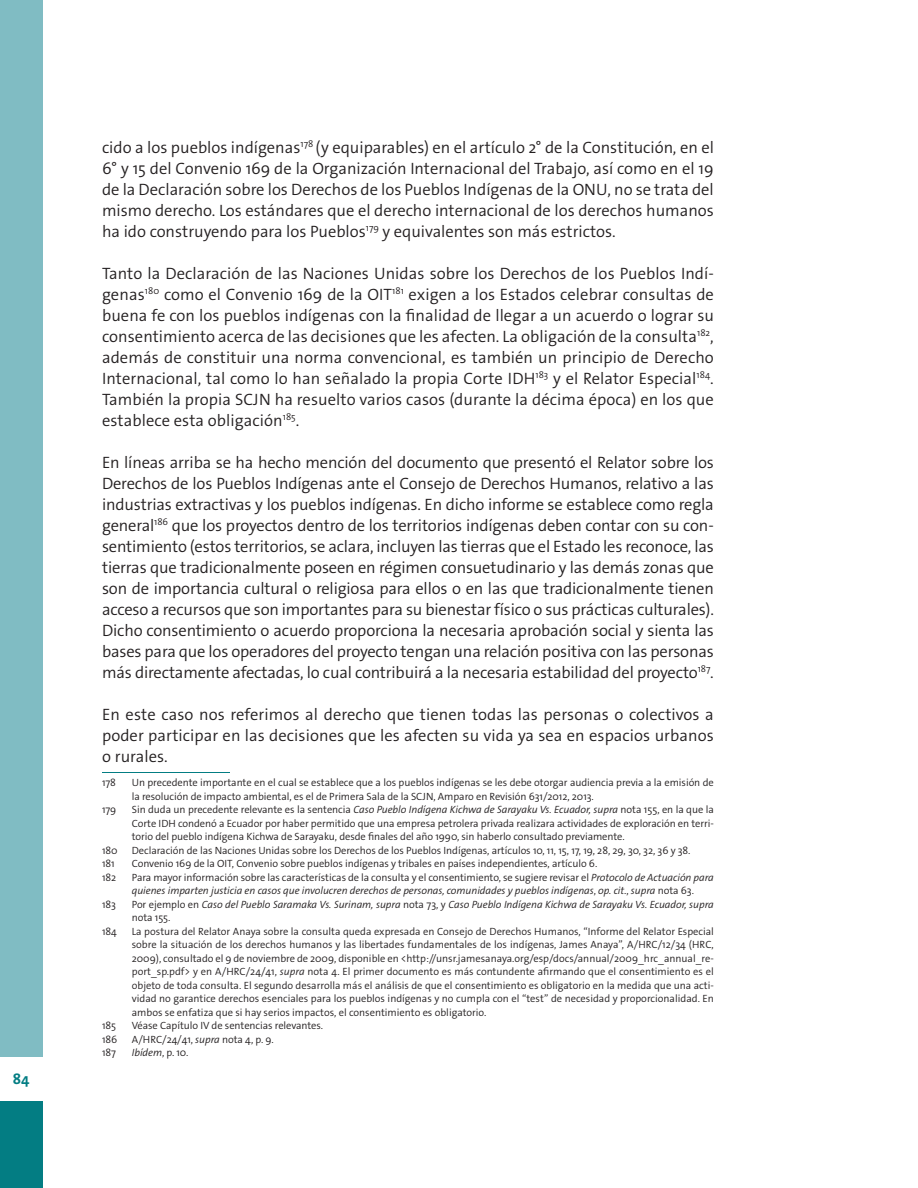
<style>
.page{position:relative;width:918px;height:1188px;background:#fff}
.page>*{position:absolute;margin:0;border:0;box-sizing:border-box;transform-origin:0 0}
.t1{font:300 16.5px/21px "The Sans Os F";color:#231f20;text-align:justify}
.t2{font:700 15px "The Sans Os F";color:#037d83}
.t3{font:300 10.5px/13.5px "The Sans Os F";letter-spacing:-.005em;color:#231f20;text-align:justify}
.t4{font:italic 300 10.5px/13.5px "The Sans Os F";letter-spacing:-.005em;color:#231f20}
.s1{font-style:italic}
.s2{font-style:normal}
</style>
<div class="page">
<div style="left:0;top:1101px;width:43px;height:87px;background:#037d83"></div>
<div style="left:0;top:0;width:43px;height:1056px;background:#80bcc3"></div>
<hr style="left:102px;top:772px;width:128px;height:1px;background:#037d83">
<p class="t2" style="left:13px;top:1070px;width:18px">84</p>
<p class="t1" style="left:102px;top:137px;width:613px">cido a los pueblos indígenas<sup>178</sup> (y equiparables) en el artículo 2° de la Constitución, en el 6° y 15 del Convenio 169 de la Organización Internacional del Trabajo, así como en el 19 de la Declaración sobre los Derechos de los Pueblos Indígenas de la ONU, no se trata del mismo derecho. Los estándares que el derecho internacional de los derechos humanos ha ido construyendo para los Pueblos<sup>179</sup> y equivalentes son más estrictos.</p>
<p class="t1" style="left:102px;top:263px;width:613px">Tanto la Declaración de las Naciones Unidas sobre los Derechos de los Pueblos Indí&shy;genas<sup>180</sup> como el Convenio 169 de la OIT<sup>181</sup> exigen a los Estados celebrar consultas de buena fe con los pueblos indígenas con la finalidad de llegar a un acuerdo o lograr su consentimiento acerca de las decisiones que les afecten. La obligación de la consulta<sup>182</sup>, además de constituir una norma convencional, es también un principio de Derecho Internacional, tal como lo han señalado la propia Corte IDH<sup>183</sup> y el Relator Especial<sup>184</sup>.<br>También la propia SCJN ha resuelto varios casos (durante la décima época) en los que establece esta obligación<sup>185</sup>.</p>
<p class="t1" style="left:102px;top:452px;width:613px">En líneas arriba se ha hecho mención del documento que presentó el Relator sobre los Derechos de los Pueblos Indígenas ante el Consejo de Derechos Humanos, relativo a las industrias extractivas y los pueblos indígenas. En dicho informe se establece como regla general<sup>186</sup> que los proyectos dentro de los territorios indígenas deben contar con su con&shy;sentimiento (estos territorios, se aclara, incluyen las tierras que el Estado les reconoce, las tierras que tradicionalmente poseen en régimen consuetudinario y las demás zonas que son de importancia cultural o religiosa para ellos o en las que tradicionalmente tienen acceso a recursos que son importantes para su bienestar físico o sus prácticas culturales).<br>Dicho consentimiento o acuerdo proporciona la necesaria aprobación social y sienta las bases para que los operadores del proyecto tengan una relación positiva con las personas más directamente afectadas, lo cual contribuirá a la necesaria estabilidad del proyecto<sup>187</sup>.</p>
<p class="t1" style="left:102px;top:704px;width:613px">En este caso nos referimos al derecho que tienen todas las personas o colectivos a poder participar en las decisiones que les afecten su vida ya sea en espacios urbanos o rurales.</p>
<p class="t3" style="left:102px;top:776px;width:15px">178</p>
<p class="t3" style="left:132px;top:776px;width:584px">Un precedente importante en el cual se establece que a los pueblos indígenas se les debe otorgar audiencia previa a la emisión de la resolución de impacto ambiental, es el de Primera Sala de la SCJN, Amparo en Revisión 631/2012, 2013.</p>
<p class="t3" style="left:102px;top:803px;width:16px">179</p>
<p class="t3" style="left:132px;top:803px;width:584px">Sin duda un precedente relevante es la sentencia <span class="s1">Caso Pueblo Indígena Kichwa de Sarayaku Vs. Ecuador, supra</span> nota 155, en la que la Corte IDH condenó a Ecuador por haber permitido que una empresa petrolera privada realizara actividades de exploración en terri&shy;torio del pueblo indígena Kichwa de Sarayaku, desde finales del año 1990, sin haberlo consultado previamente.</p>
<p class="t3" style="left:102px;top:843px;width:17px">180</p>
<p class="t3" style="left:132px;top:843px;width:560px">Declaración de las Naciones Unidas sobre los Derechos de los Pueblos Indígenas, artículos 10, 11, 15, 17, 19, 28, 29, 30, 32, 36 y 38.</p>
<p class="t3" style="left:102px;top:857px;width:14px">181</p>
<p class="t3" style="left:132px;top:857px;width:467px">Convenio 169 de la OIT, Convenio sobre pueblos indígenas y tribales en países independientes, artículo 6.</p>
<p class="t3" style="left:102px;top:870px;width:16px">182</p>
<p class="t4" style="left:132px;top:871px;width:584px"><span class="s2">Para mayor información sobre las características de la consulta y el consentimiento, se sugiere revisar el</span> Protocolo de Actuación para quienes imparten justicia en casos que involucren derechos de personas, comunidades y pueblos indígenas<span class="s2">,</span> op. cit<span class="s2">.,</span> supra <span class="s2">nota 63.</span></p>
<p class="t3" style="left:102px;top:898px;width:16px">183</p>
<p class="t4" style="left:132px;top:898px;width:584px"><span class="s2">Por ejemplo en</span> Caso del Pueblo Saramaka Vs. Surinam, supra <span class="s2">nota 73, y</span> Caso Pueblo Indígena Kichwa de Sarayaku Vs. Ecuador, supra <span class="s2">nota 155.</span></p>
<p class="t3" style="left:102px;top:925px;width:16px">184</p>
<p class="t3" style="left:132px;top:925px;width:584px">La postura del Relator Anaya sobre la consulta queda expresada en Consejo de Derechos Humanos, “Informe del Relator Especial sobre la situación de los derechos humanos y las libertades fundamentales de los indígenas, James Anaya”, A/HRC/12/34 (HRC, 2009), consultado el 9 de noviembre de 2009, disponible en &lt;http://unsr.jamesanaya.org/esp/docs/annual/2009_hrc_annual_re&shy;port_sp.pdf&gt; y en A/HRC/24/41, <span class="s1">supra</span> nota 4. El primer documento es más contundente afirmando que el consentimiento es el objeto de toda consulta. El segundo desarrolla más el análisis de que el consentimiento es obligatorio en la medida que una acti&shy;vidad no garantice derechos esenciales para los pueblos indígenas y no cumpla con el “test” de necesidad y proporcionalidad. En ambos se enfatiza que si hay serios impactos, el consentimiento es obligatorio.</p>
<p class="t3" style="left:102px;top:1019px;width:16px">185</p>
<p class="t3" style="left:132px;top:1019px;width:193px">Véase Capítulo IV de sentencias relevantes.</p>
<p class="t3" style="left:102px;top:1033px;width:17px">186</p>
<p class="t3" style="left:132px;top:1033px;width:144px">A/HRC/24/41, <span class="s1">supra</span> nota 4, p. 9.</p>
<p class="t3" style="left:102px;top:1046px;width:15px">187</p>
<p class="t4" style="left:132px;top:1046px;width:58px">Ibídem<span class="s2">, p. 10.</span></p>
</div>
